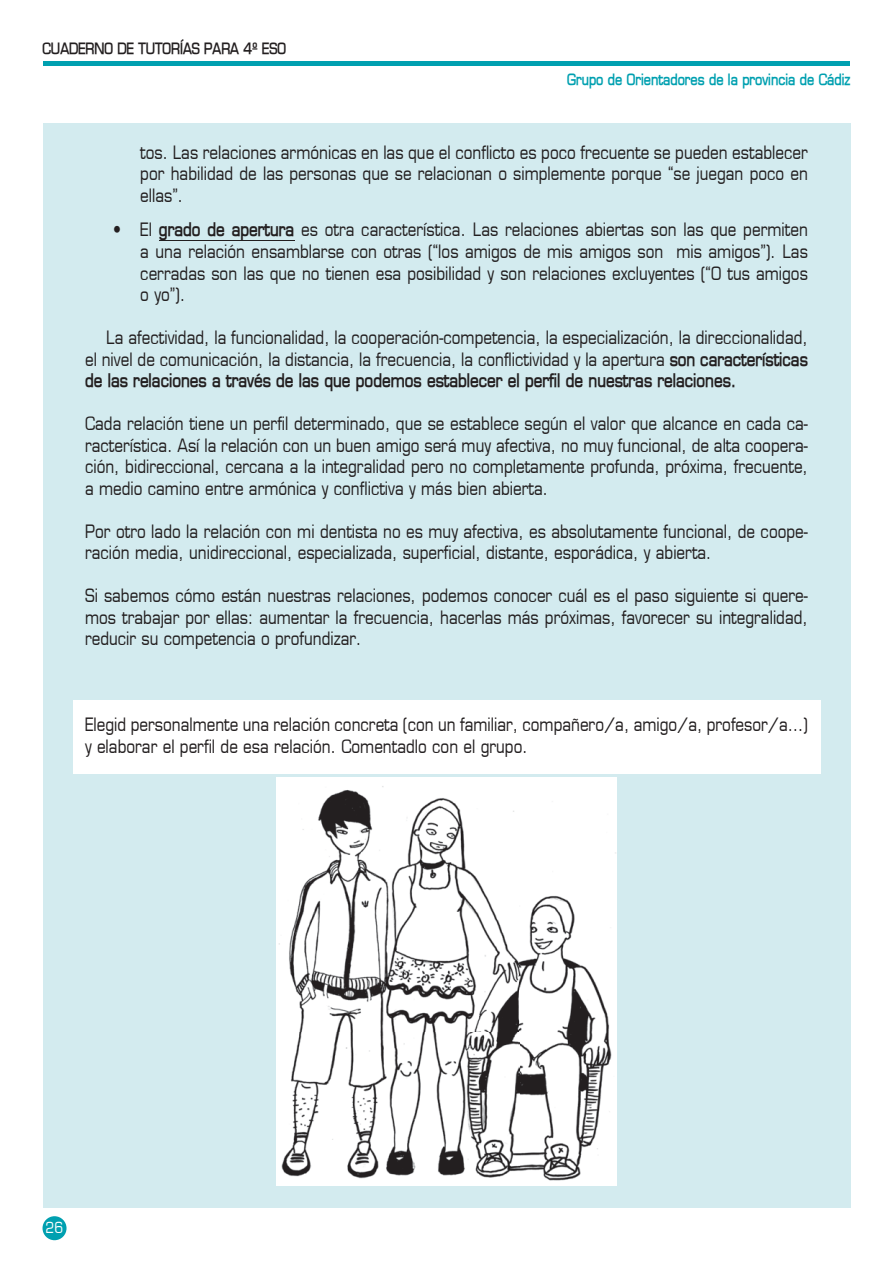
<style>
.page{position:relative;width:893px;height:1263px;background:#fff}
.page>*{position:absolute;margin:0;border:0;box-sizing:border-box;transform-origin:0 0}
.t1{font:18px/21.6px "Eurasia Normal";color:#231f20;text-align:justify}
.t2{font:700 18px "Eurasia";color:#231f20}
.t3{font:700 15px "Eurasia";color:#00a0b0}
.t4{font:700 15px "Eurasia";color:#231f20}
.t5{font:15px "Eurasia Normal";color:#fff}
.s1{font-family:"Eurasia";font-weight:700}
</style>
<div class="page">
<div style="left:43px;top:123px;width:807px;height:1085px;background:#d3ebef"></div>
<div style="left:43px;top:1216px;width:24px;height:24px;background:#00a0b0;border-radius:50%"></div>
<hr style="left:43px;top:61px;width:807px;height:4px;background:#00a0b0">
<div style="left:74px;top:700px;width:747px;height:74px;background:#fff"></div>
<hr style="left:159px;top:240px;width:135px;height:1px;background:#231f20">
<img style="left:276px;top:777px;width:341px;height:409px">
<img style="left:276px;top:1032px;width:244px;height:154px">
<p class="t4" style="left:43px;top:38px;width:245px">CUADERNO DE TUTORÍAS PARA 4º ESO</p>
<p class="t3" style="left:567px;top:69px;width:285px">Grupo de Orientadores de la provincia de Cádiz</p>
<p class="t1" style="left:140px;top:141px;width:669px">tos. Las relaciones armónicas en las que el conflicto es poco frecuente se pueden establecer por habilidad de las personas que se relacionan o simplemente porque “se juegan poco en ellas”.</p>
<p class="t1" style="left:140px;top:218px;width:669px">El <span class="s1">grado de apertura</span> es otra característica. Las relaciones abiertas son las que permiten a una relación ensamblarse con otras (“los amigos de mis amigos son mis amigos”). Las cerradas son las que no tienen esa posibilidad y son relaciones excluyentes (“O tus amigos o yo”).</p>
<p class="t1" style="left:85px;top:326px;width:724px;text-align:right">La afectividad, la funcionalidad, la cooperación-competencia, la especialización, la direccionalidad,<br>el nivel de comunicación, la distancia, la frecuencia, la conflictividad y la apertura <span class="s1">son características</span></p>
<p class="t2" style="left:85px;top:368px;width:653px">de las relaciones a través de las que podemos establecer el perfil de nuestras relaciones.</p>
<p class="t1" style="left:85px;top:412px;width:724px">Cada relación tiene un perfil determinado, que se establece según el valor que alcance en cada ca&shy;racterística. Así la relación con un buen amigo será muy afectiva, no muy funcional, de alta coopera&shy;ción, bidireccional, cercana a la integralidad pero no completamente profunda, próxima, frecuente, a medio camino entre armónica y conflictiva y más bien abierta.</p>
<p class="t1" style="left:85px;top:520px;width:724px">Por otro lado la relación con mi dentista no es muy afectiva, es absolutamente funcional, de coope&shy;ración media, unidireccional, especializada, superficial, distante, esporádica, y abierta.</p>
<p class="t1" style="left:85px;top:584px;width:724px">Si sabemos cómo están nuestras relaciones, podemos conocer cuál es el paso siguiente si quere&shy;mos trabajar por ellas: aumentar la frecuencia, hacerlas más próximas, favorecer su integralidad, reducir su competencia o profundizar.</p>
<p class="t1" style="left:113px;top:218px;width:9px">•</p>
<p class="t1" style="left:85px;top:713px;width:724px">Elegid personalmente una relación concreta (con un familiar, compañero/a, amigo/a, profesor/a…) y elaborar el perfil de esa relación. Comentadlo con el grupo.</p>
<p class="t5" style="left:46px;top:1217px;width:19px">26</p>
</div>
